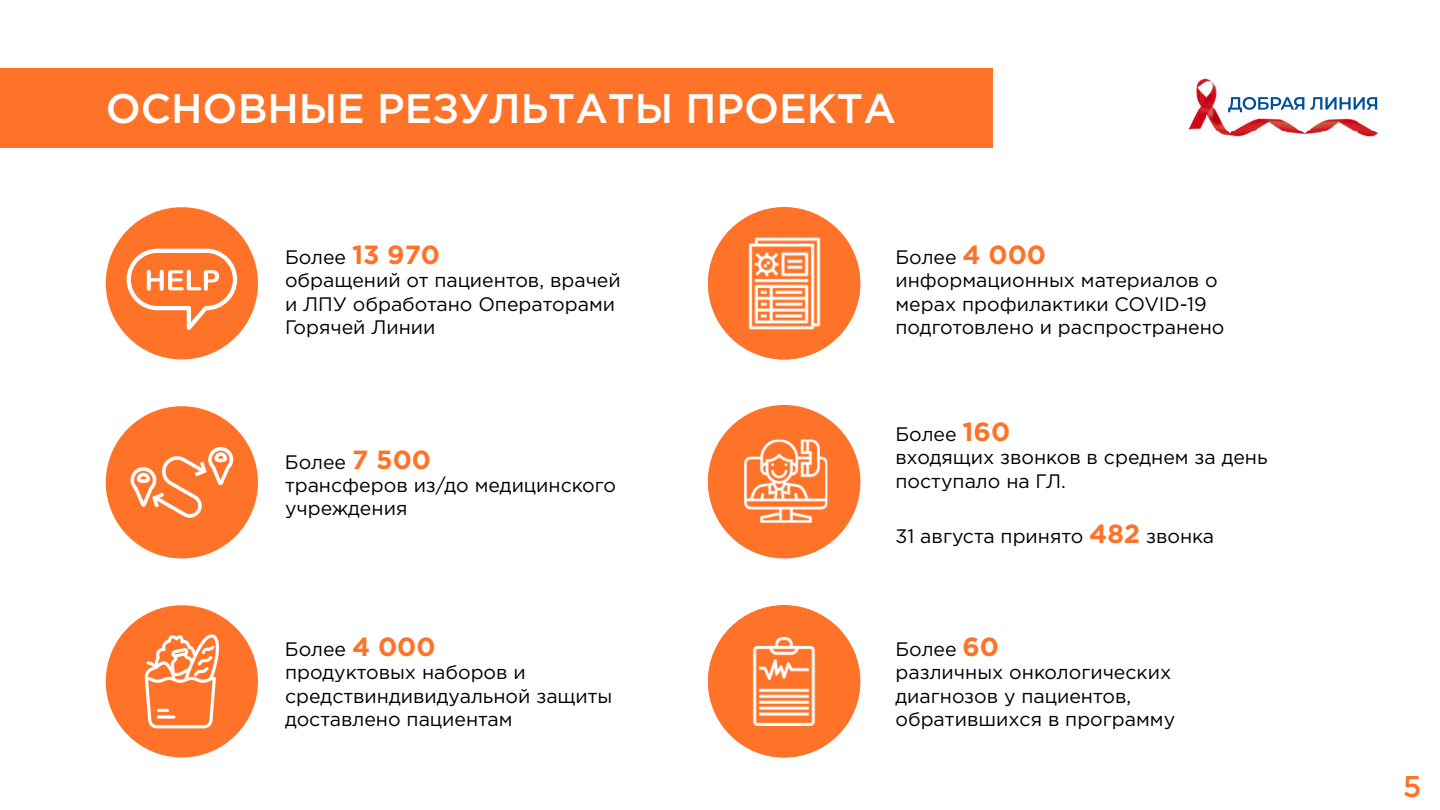
<style>
.page{position:relative;width:1440px;height:810px;background:#fff}
.page>*{position:absolute;margin:0;border:0;box-sizing:border-box;transform-origin:0 0}
.t1{font:500 41.25px "Gotham Pro";color:#fff}
.t2{font:500 30px "Gotham Pro";color:#ff7329}
.t3{font:19.5px/23.4px "Gotham Pro";color:#000}
.s1{font-weight:700;font-size:26.25px;color:#ff7329}
</style>
<div class="page">
<div style="left:0;top:68px;width:992px;height:80px;background:#ff7329"></div>
<img style="left:1187px;top:78px;width:191px;height:59px">
<svg style="left:1228px;top:97px;width:76px;height:15px"></svg>
<svg style="left:1310px;top:97px;width:67px;height:13px"></svg>
<div style="left:106px;top:207px;width:152px;height:152px;background:#ff7329;border-radius:50%"></div>
<div style="left:106px;top:406px;width:152px;height:152px;background:#ff7329;border-radius:50%"></div>
<div style="left:106px;top:605px;width:152px;height:153px;background:#ff7329;border-radius:50%"></div>
<svg style="left:127px;top:249px;width:110px;height:81px"></svg>
<svg style="left:130px;top:447px;width:103px;height:71px"></svg>
<svg style="left:144px;top:634px;width:75px;height:94px"></svg>
<svg style="left:157px;top:715px;width:18px;height:4px"></svg>
<div style="left:708px;top:207px;width:152px;height:152px;background:#ff7329;border-radius:50%"></div>
<img style="left:748px;top:237px;width:73px;height:93px">
<div style="left:708px;top:405px;width:152px;height:152px;background:#ff7329;border-radius:50%"></div>
<img style="left:744px;top:440px;width:83px;height:83px">
<div style="left:708px;top:605px;width:152px;height:153px;background:#ff7329;border-radius:50%"></div>
<img style="left:752px;top:637px;width:64px;height:88px">
<h1 class="t1" style="left:106px;top:85px;width:792px">ОСНОВНЫЕ РЕЗУЛЬТАТЫ ПРОЕКТА</h1>
<p class="t3" style="left:285px;top:245px;width:337px">Более <span class="s1">13 970<br></span>обращений от пациентов, врачей и ЛПУ обработано Операторами<br>Горячей Линии</p>
<p class="t3" style="left:896px;top:245px;width:331px">Более <span class="s1">4 000 </span>информационных материалов о мерах профилактики COVID-19 подготовлено и распространено</p>
<p class="t3" style="left:285px;top:450px;width:332px">Более <span class="s1">7 500<br></span>трансферов из/до медицинского учреждения</p>
<p class="t3" style="left:896px;top:422px;width:374px">Более <span class="s1">160<br></span>входящих звонков в среднем за день поступало на ГЛ.</p>
<p class="t3" style="left:896px;top:524px;width:320px">31 августа принято <span class="s1">482</span> звонка</p>
<p class="t3" style="left:285px;top:637px;width:329px">Более <span class="s1">4 000<br></span>продуктовых наборов и средствиндивидуальной защиты доставлено пациентам</p>
<p class="t3" style="left:896px;top:637px;width:281px">Более <span class="s1">60<br></span>различных онкологических диагнозов у пациентов, обратившихся в программу</p>
<h2 class="t2" style="left:1403px;top:770px;width:20px">5</h2>
</div>
